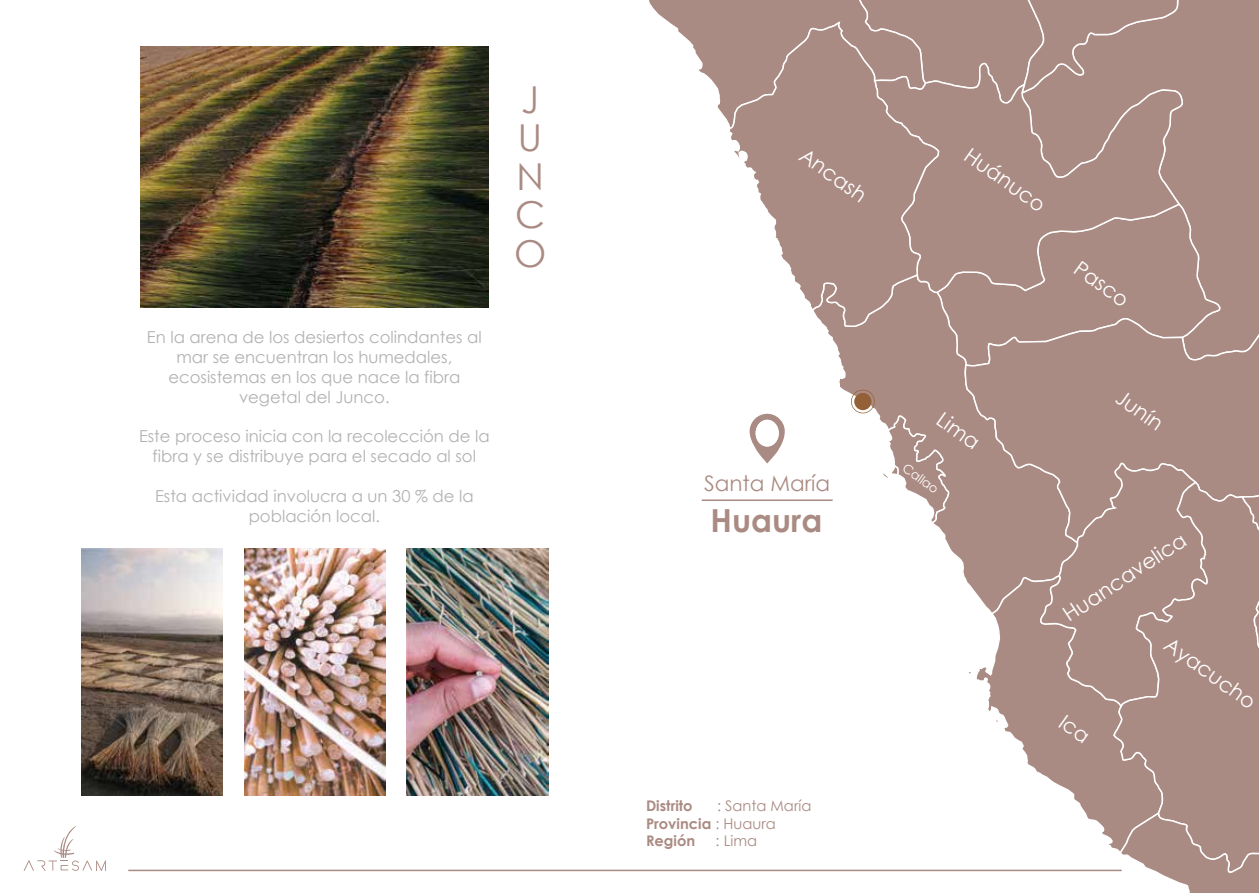
<style>
.page{position:relative;width:1259px;height:893px;background:#fff}
.page>*{position:absolute;margin:0;border:0;box-sizing:border-box;transform-origin:0 0}
.t1{font:37.05px/38.5px "Century Gothic";color:#aa8b83}
.t2{font:700 31.8px "Century Gothic";color:#aa8b83}
.t3{font:21.45px "Century Gothic";color:#aa8b83}
.t4{font:20.85px "Century Gothic";color:#fff}
.t5{font:16.5px/19.8px "Century Gothic";color:#b3b2b2;text-align:center}
.t6{font:14.7px/17.5px "Century Gothic";color:#aa8b83}
.t7{font:700 14.7px "Century Gothic";color:#aa8b83}
.t8{font:12.6px "Century Gothic";color:#fff}
.s1{font-weight:700}
</style>
<div class="page">
<img style="left:141px;top:46px;width:348px;height:261px">
<img style="left:81px;top:549px;width:142px;height:247px">
<img style="left:244px;top:549px;width:141px;height:247px">
<img style="left:407px;top:549px;width:141px;height:247px">
<hr style="left:128px;top:870px;width:993px;height:1px;background:#aa8b83">
<svg style="left:24px;top:826px;width:82px;height:45px"></svg>
<div style="left:1183px;top:130px;width:76px;height:187px;background:#aa8b83"></div>
<div style="left:1079px;top:202px;width:142px;height:115px;background:#aa8b83"></div>
<svg style="left:827px;top:294px;width:252px;height:285px"></svg>
<svg style="left:649px;top:0;width:610px;height:130px"></svg>
<div style="left:963px;top:317px;width:296px;height:229px;background:#aa8b83"></div>
<svg style="left:966px;top:574px;width:73px;height:199px"></svg>
<div style="left:940px;top:62px;width:243px;height:232px;background:#aa8b83"></div>
<svg style="left:880px;top:414px;width:70px;height:111px"></svg>
<svg style="left:726px;top:20px;width:214px;height:308px"></svg>
<svg style="left:851px;top:390px;width:23px;height:23px"></svg>
<div style="left:854px;top:393px;width:17px;height:17px;background:#936037;border-radius:50%"></div>
<hr style="left:702px;top:499px;width:130px;height:2px;background:#aa8b83">
<svg style="left:749px;top:414px;width:36px;height:49px"></svg>
<div style="left:755px;top:420px;width:24px;height:27px;background:#fff;border-radius:50%"></div>
<svg style="left:1039px;top:375px;width:220px;height:518px;background:#b2968e"></svg>
<p class="t5" style="left:147px;top:327px;width:336px">En la arena de los desiertos colindantes al mar se encuentran los humedales, ecosistemas en los que nace la fibra vegetal del Junco.</p>
<p class="t5" style="left:139px;top:426px;width:352px">Este proceso inicia con la recolección de la fibra y se distribuye para el secado al sol</p>
<p class="t5" style="left:155px;top:486px;width:320px">Esta actividad involucra a un 30 % de la población local.</p>
<h1 class="t1" style="left:514px;top:79px;width:32px">J<br>U<br>N<br>C<br>O</h1>
<p class="t4" style="left:810px;top:141px;width:78px;rotate:35deg">Ancash</p>
<h3 class="t3" style="left:704px;top:468px;width:127px">Santa María</h3>
<h2 class="t2" style="left:710px;top:496px;width:113px">Huaura</h2>
<p class="t4" style="left:975px;top:141px;width:95px;rotate:35deg">Huánuco</p>
<p class="t4" style="left:1084px;top:254px;width:63px;rotate:35deg">Pasco</p>
<p class="t4" style="left:947px;top:405px;width:49px;rotate:35deg">Lima</p>
<p class="t8" style="left:909px;top:459px;width:42px;rotate:36deg">Callao</p>
<p class="t4" style="left:1126px;top:383px;width:54px;rotate:35deg">Junín</p>
<p class="t4" style="left:1057px;top:603px;width:144px;rotate:-33deg">Huancavelica</p>
<p class="t4" style="left:1174px;top:630px;width:108px;rotate:35deg">Ayacucho</p>
<p class="t6" style="left:646px;top:797px;width:167px;text-indent:71px">: Santa María<br><span class="s1">Provincia</span> : Huaura<br><span class="s1">Región</span></p>
<p class="t7" style="left:646px;top:795px;width:48px">Distrito</p>
<p class="t6" style="left:715px;top:832px;width:43px">: Lima</p>
</div>
